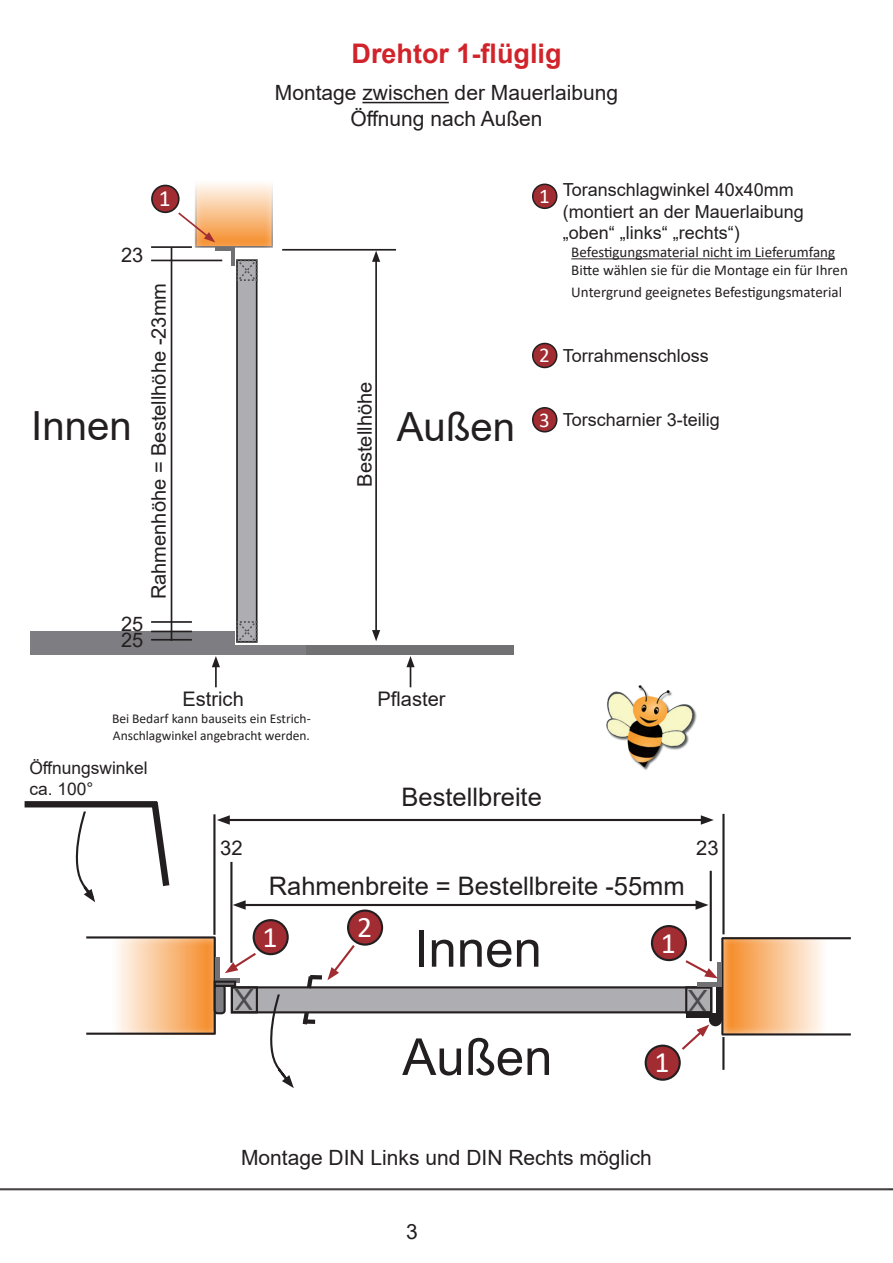
<style>
.page{position:relative;width:893px;height:1263px;background:#fff}
.page>*{position:absolute;margin:0;border:0;box-sizing:border-box;transform-origin:0 0}
.t1{font:51px "Arial";color:#231f20}
.t2{font:40.2px "Arial";color:#231f20}
.t3{font:29.7px "Calibri";color:#fff}
.t4{font:29.1px "Arial";color:#494a4b}
.t5{font:700 27px "Arial";color:#d1232a}
.t6{font:25.5px "Arial";color:#231f20}
.t7{font:23.4px "Calibri";color:#fff}
.t8{font:21px/25.2px "Arial";color:#231f20;text-align:center}
.t9{font:21px "Calibri";color:#fff}
.t10{font:20.25px "Arial";color:#231f20}
.t11{font:20.1px/15.6px "Arial";color:#231f20}
.t12{font:18px/21.6px "Arial";color:#231f20}
.t13{font:17.4px/20.9px "Arial";color:#231f20}
.t14{font:15px/18px "Calibri";color:#231f20}
.t15{font:13.5px/16.2px "Calibri";color:#231f20}
</style>
<div class="page">
<div style="left:723px;top:936px;width:105px;height:99px;background:#fff;opacity:.75"></div>
<div style="left:237px;top:260px;width:20px;height:382px;background:#aeadb2"></div>
<div style="left:236px;top:259px;width:22px;height:384px;border:2px solid #231f20"></div>
<div style="left:184px;top:646px;width:125px;height:9px;background:#7e7e82"></div>
<div style="left:306px;top:646px;width:207px;height:9px;background:#717174"></div>
<hr style="left:151px;top:246px;width:41px;height:2px;background:#231f20">
<hr style="left:215px;top:664px;width:2px;height:23px;background:#231f20">
<svg style="left:406px;top:656px;width:9px;height:31px"></svg>
<hr style="left:282px;top:249px;width:114px;height:2px;background:#231f20">
<hr style="left:375px;top:259px;width:2px;height:374px;background:#231f20">
<svg style="left:372px;top:251px;width:8px;height:11px"></svg>
<svg style="left:372px;top:630px;width:8px;height:11px"></svg>
<hr style="left:362px;top:102px;width:87px;height:1px;background:#231f20">
<hr style="left:151px;top:260px;width:71px;height:1px;background:#231f20">
<hr style="left:171px;top:247px;width:1px;height:394px;background:#231f20">
<hr style="left:722px;top:1033px;width:129px;height:2px;background:#231f20">
<hr style="left:722px;top:937px;width:129px;height:2px;background:#231f20">
<hr style="left:721px;top:938px;width:2px;height:96px;background:#231f20">
<div style="left:111px;top:937px;width:105px;height:99px;background:#fff;opacity:.75"></div>
<hr style="left:86px;top:936px;width:129px;height:2px;background:#231f20">
<hr style="left:86px;top:1032px;width:129px;height:3px;background:#231f20">
<hr style="left:214px;top:937px;width:2px;height:97px;background:#231f20">
<div style="left:232px;top:987px;width:479px;height:25px;background:#aeadb2"></div>
<div style="left:231px;top:986px;width:481px;height:27px;border:2px solid #231f20"></div>
<div style="left:685px;top:986px;width:27px;height:27px;border:2px solid #231f20"></div>
<div style="left:716px;top:986px;width:5px;height:32px;background:#231f20"></div>
<div style="left:686px;top:1013px;width:30px;height:5px;background:#231f20"></div>
<div style="left:709px;top:1013px;width:13px;height:13px;background:#231f20;border-radius:50%"></div>
<div style="left:216px;top:978px;width:24px;height:5px;background:#717174"></div>
<hr style="left:230px;top:862px;width:2px;height:101px;background:#231f20">
<hr style="left:722px;top:1037px;width:2px;height:33px;background:#231f20">
<hr style="left:213px;top:814px;width:2px;height:121px;background:#231f20">
<hr style="left:226px;top:819px;width:479px;height:2px;background:#231f20">
<svg style="left:701px;top:815px;width:13px;height:10px"></svg>
<svg style="left:217px;top:815px;width:13px;height:10px"></svg>
<svg style="left:316px;top:975px;width:6px;height:4px"></svg>
<hr style="left:722px;top:814px;width:3px;height:120px;background:#231f20">
<hr style="left:242px;top:904px;width:457px;height:2px;background:#231f20">
<svg style="left:696px;top:900px;width:12px;height:10px"></svg>
<svg style="left:233px;top:900px;width:13px;height:10px"></svg>
<div style="left:25px;top:801px;width:132px;height:6px;background:#231f20"></div>
<svg style="left:147px;top:801px;width:23px;height:85px"></svg>
<div style="left:215px;top:985px;width:10px;height:28px;background:#7e7e82;border-radius:3px"></div>
<div style="left:214px;top:984px;width:12px;height:30px;border:2px solid #231f20;border-radius:3px"></div>
<hr style="left:710px;top:871px;width:2px;height:90px;background:#231f20">
<svg style="left:75px;top:811px;width:20px;height:91px"></svg>
<hr style="left:718px;top:962px;width:4px;height:24px;background:#717174">
<hr style="left:697px;top:983px;width:24px;height:4px;background:#717174">
<hr style="left:216px;top:957px;width:4px;height:24px;background:#717174">
<hr style="left:215px;top:247px;width:19px;height:4px;background:#717174">
<hr style="left:231px;top:247px;width:3px;height:19px;background:#717174">
<hr style="left:215px;top:982px;width:20px;height:4px;background:#717174">
<div style="left:214px;top:980px;width:22px;height:7px;border:2px solid #231f20"></div>
<hr style="left:571px;top:258px;width:264px;height:1px;background:#231f20">
<div style="left:533px;top:184px;width:24px;height:24px;background:#a12c31;border-radius:50%"></div>
<div style="left:532px;top:184px;width:25px;height:25px;border:2px solid #231f20;border-radius:50%"></div>
<div style="left:533px;top:343px;width:24px;height:24px;background:#a12c31;border-radius:50%"></div>
<div style="left:532px;top:343px;width:25px;height:25px;border:2px solid #231f20;border-radius:50%"></div>
<div style="left:533px;top:408px;width:24px;height:24px;background:#a12c31;border-radius:50%"></div>
<div style="left:532px;top:407px;width:25px;height:25px;border:2px solid #231f20;border-radius:50%"></div>
<div style="left:152px;top:185px;width:27px;height:27px;background:#a12c31;border-radius:50%"></div>
<div style="left:151px;top:185px;width:29px;height:28px;border:2px solid #231f20;border-radius:50%"></div>
<svg style="left:176px;top:183px;width:97px;height:65px"></svg>
<div style="left:348px;top:910px;width:34px;height:34px;background:#a12c31;border-radius:50%"></div>
<div style="left:347px;top:909px;width:36px;height:37px;border:2px solid #231f20;border-radius:50%"></div>
<svg style="left:327px;top:943px;width:30px;height:37px"></svg>
<div style="left:254px;top:920px;width:34px;height:34px;background:#a12c31;border-radius:50%"></div>
<div style="left:253px;top:919px;width:36px;height:36px;border:2px solid #231f20;border-radius:50%"></div>
<svg style="left:225px;top:951px;width:91px;height:137px"></svg>
<div style="left:652px;top:926px;width:34px;height:34px;background:#a12c31;border-radius:50%"></div>
<div style="left:651px;top:925px;width:36px;height:36px;border:2px solid #231f20;border-radius:50%"></div>
<svg style="left:685px;top:958px;width:33px;height:20px"></svg>
<div style="left:646px;top:1046px;width:34px;height:34px;background:#a12c31;border-radius:50%"></div>
<div style="left:645px;top:1044px;width:36px;height:37px;border:2px solid #231f20;border-radius:50%"></div>
<svg style="left:682px;top:1024px;width:27px;height:26px"></svg>
<img style="left:606px;top:685px;width:91px;height:85px">
<svg style="left:236px;top:259px;width:22px;height:23px"></svg>
<svg style="left:30px;top:620px;width:228px;height:47px"></svg>
<h3 class="t5" style="left:352px;top:35px;width:212px">Drehtor 1-flüglig</h3>
<h3 class="t8" style="left:275px;top:80px;width:345px">Montage zwischen der Mauerlaibung<br>Öffnung nach Außen</h3>
<h3 class="t11" style="left:121px;top:247px;width:24px">23</h3>
<h3 class="t7" style="left:159px;top:182px;width:13px">1</h3>
<h3 class="t11" style="left:151px;top:599px;width:318px;rotate:-90deg">Rahmenhöhe = Bestellhöhe -23mm</h3>
<h3 class="t11" style="left:357px;top:487px;width:106px;rotate:-90deg">Bestellhöhe</h3>
<h2 class="t2" style="left:31px;top:399px;width:102px">Innen</h2>
<h2 class="t2" style="left:397px;top:400px;width:120px">Außen</h2>
<h3 class="t11" style="left:121px;top:616px;width:24px">25<br>25</h3>
<h3 class="t9" style="left:539px;top:182px;width:12px">1</h3>
<p class="t12" style="left:563px;top:179px;width:243px">Toranschlagwinkel 40x40mm (montiert an der Mauerlaibung „oben“ „links“ „rechts“)</p>
<p class="t14" style="left:571px;top:244px;width:278px">Befestigungsmaterial nicht im Lieferumfang<br>Bitte wählen sie für die Montage ein für Ihren</p>
<p class="t14" style="left:571px;top:283px;width:272px">Untergrund geeignetes Befestigungsmaterial</p>
<h3 class="t9" style="left:539px;top:341px;width:12px">2</h3>
<p class="t12" style="left:563px;top:344px;width:148px">Torrahmenschloss</p>
<h3 class="t9" style="left:539px;top:405px;width:12px">3</h3>
<p class="t12" style="left:563px;top:409px;width:159px">Torscharnier 3-teilig</p>
<h3 class="t11" style="left:182px;top:691px;width:63px">Estrich</h3>
<h3 class="t11" style="left:378px;top:691px;width:70px">Pflaster</h3>
<p class="t15" style="left:112px;top:711px;width:200px">Bei Bedarf kann bauseits ein Estrich-<br>Anschlagwinkel angebracht werden.</p>
<p class="t13" style="left:29px;top:758px;width:120px">Öffnungswinkel ca. 100°</p>
<h3 class="t10" style="left:220px;top:834px;width:24px">32</h3>
<h3 class="t6" style="left:402px;top:780px;width:142px">Bestellbreite</h3>
<h3 class="t11" style="left:696px;top:840px;width:24px">23</h3>
<h3 class="t6" style="left:269px;top:868px;width:417px">Rahmenbreite = Bestellbreite -55mm</h3>
<h1 class="t1" style="left:414px;top:914px;width:129px">Innen</h1>
<h3 class="t3" style="left:357px;top:907px;width:17px">2</h3>
<h3 class="t3" style="left:263px;top:916px;width:17px">1</h3>
<h3 class="t3" style="left:661px;top:922px;width:17px">1</h3>
<h3 class="t4" style="left:254px;top:1019px;width:21px;rotate:-180deg">X</h3>
<h3 class="t4" style="left:707px;top:1020px;width:21px;rotate:-180deg">X</h3>
<h1 class="t1" style="left:402px;top:1022px;width:152px">Außen</h1>
<h3 class="t3" style="left:655px;top:1042px;width:17px">1</h3>
<h3 class="t8" style="left:241px;top:1145px;width:412px">Montage DIN Links und DIN Rechts möglich</h3>
<h3 class="t8" style="left:406px;top:1219px;width:13px">3</h3>
</div>
